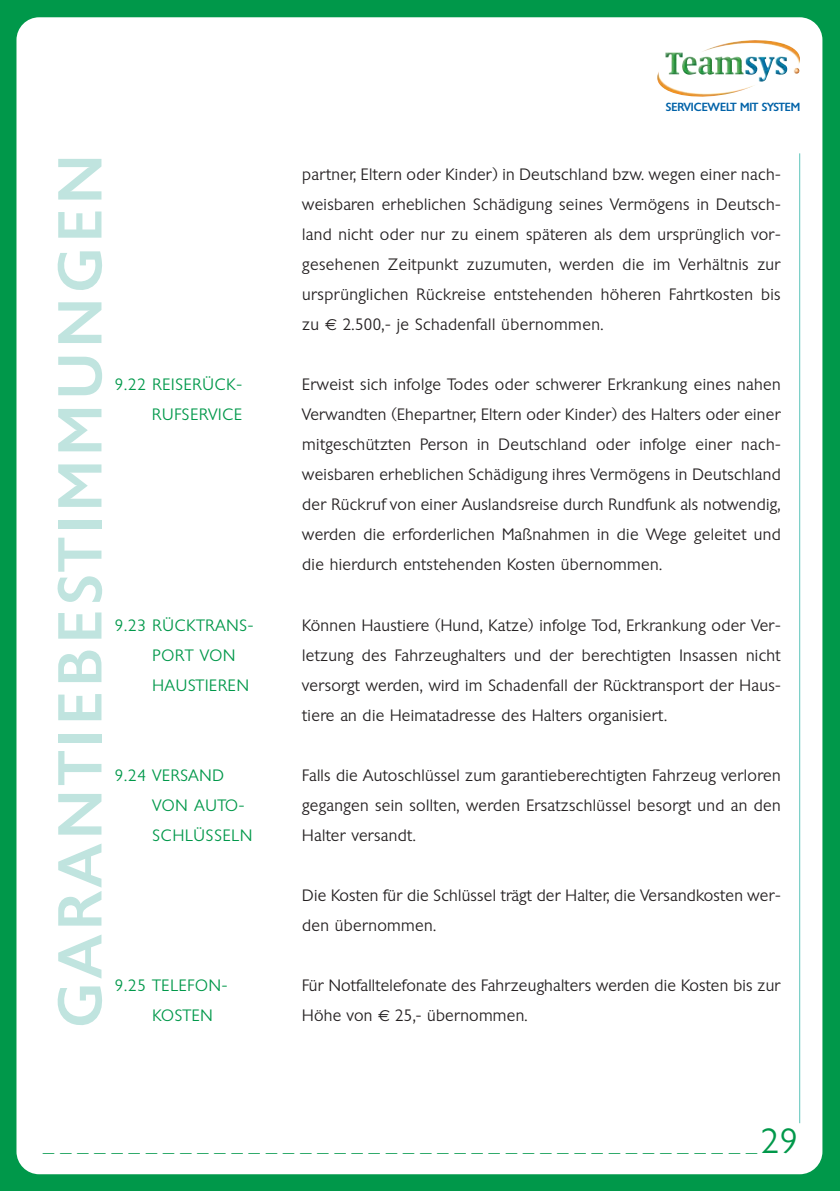
<style>
.page{position:relative;width:840px;height:1191px;background:#fff}
.page>*{position:absolute;margin:0;border:0;box-sizing:border-box;transform-origin:0 0}
.t1{font:500 60px "Chantilly";letter-spacing:.11em;color:#c0e4df}
.t2{font:300 16px/30px "Chantilly";letter-spacing:.02em;color:#231f20;text-align:justify}
.t3{font:300 16px/30px "Chantilly";letter-spacing:.055em;color:#00984a}
.t4{font:500 11.4px "Chantilly";color:#0062a8}
.s1{font-family:"Euro Sans";font-weight:400}
</style>
<div class="page">
<div style="left:0;top:0;width:839px;height:1191px;background:#00984a"></div>
<div style="left:16px;top:17px;width:806px;height:1157px;background:#fff;border-radius:23px"></div>
<hr style="left:798px;top:153px;width:1px;height:970px;background:#5dc4ba">
<img style="left:657px;top:40px;width:143px;height:57px">
<h1 class="t1" style="left:58px;top:1027px;width:873px;rotate:-90deg">GARANTIEBESTIMMUNGEN</h1>
<p class="t3" style="left:115px;top:372px;width:129px;text-align:right">9.22 REISERÜCK-<br>RUFSERVICE</p>
<p class="t3" style="left:152px;top:612px;width:102px;text-indent:-37px">9.23 RÜCKTRANS-<br>PORT VON<br>HAUSTIEREN</p>
<p class="t3" style="left:152px;top:762px;width:101px;text-indent:-37px">9.24 VERSAND<br>VON AUTO-<br>SCHLÜSSELN</p>
<p class="t3" style="left:115px;top:972px;width:114px">9.25 TELEFON-</p>
<p class="t3" style="left:152px;top:1002px;width:62px">KOSTEN</p>
<p class="t4" style="left:665px;top:103px;width:136px">SERVICEWELT MIT SYSTEM</p>
<p class="t2" style="left:302px;top:162px;width:479px">partner, Eltern oder Kinder) in Deutschland bzw. wegen einer nach&shy;weisbaren erheblichen Schädigung seines Vermögens in Deutsch&shy;land nicht oder nur zu einem späteren als dem ursprünglich vor&shy;gesehenen Zeitpunkt zuzumuten, werden die im Verhältnis zur ursprünglichen Rückreise entstehenden höheren Fahrtkosten bis zu <span class="s1">€</span> 2.500,- je Schadenfall übernommen.</p>
<p class="t2" style="left:302px;top:372px;width:479px">Erweist sich infolge Todes oder schwerer Erkrankung eines nahen Verwandten (Ehepartner, Eltern oder Kinder) des Halters oder einer mitgeschützten Person in Deutschland oder infolge einer nach&shy;weisbaren erheblichen Schädigung ihres Vermögens in Deutschland der Rückruf von einer Auslandsreise durch Rundfunk als notwendig, werden die erforderlichen Maßnahmen in die Wege geleitet und die hierdurch entstehenden Kosten übernommen.</p>
<p class="t2" style="left:302px;top:612px;width:479px">Können Haustiere (Hund, Katze) infolge Tod, Erkrankung oder Ver&shy;letzung des Fahrzeughalters und der berechtigten Insassen nicht versorgt werden, wird im Schadenfall der Rücktransport der Haus&shy;tiere an die Heimatadresse des Halters organisiert.</p>
<p class="t2" style="left:302px;top:762px;width:479px">Falls die Autoschlüssel zum garantieberechtigten Fahrzeug verloren gegangen sein sollten, werden Ersatzschlüssel besorgt und an den Halter versandt.</p>
<p class="t2" style="left:302px;top:882px;width:479px">Die Kosten für die Schlüssel trägt der Halter, die Versandkosten wer&shy;den übernommen.</p>
<p class="t2" style="left:302px;top:972px;width:479px">Für Notfalltelefonate des Fahrzeughalters werden die Kosten bis zur<br>Höhe von <span class="s1">€</span> 25,- übernommen.</p>
</div>
